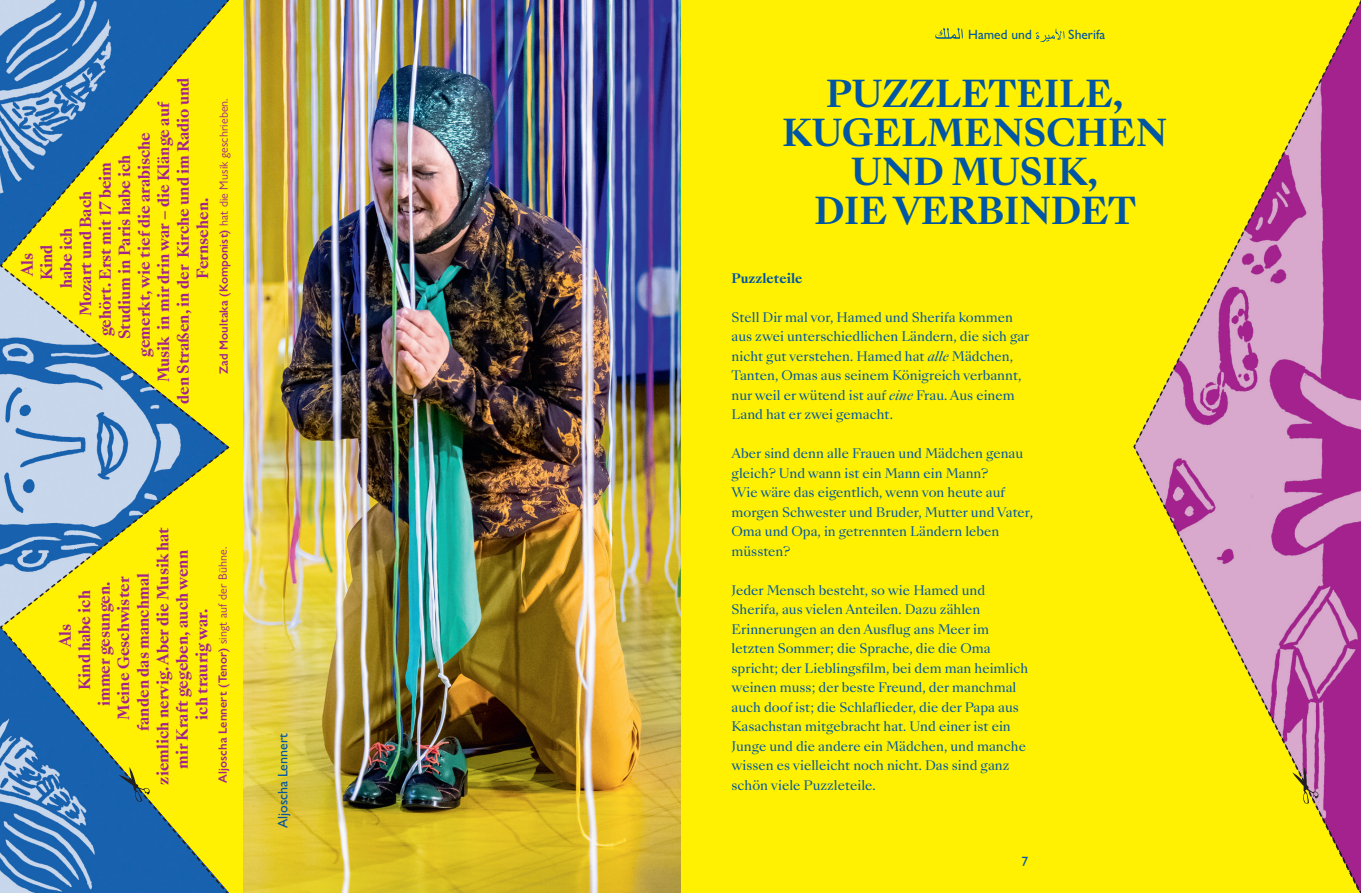
<style>
.page{position:relative;width:1361px;height:893px;background:#fff101}
.page>*{position:absolute;margin:0;border:0;box-sizing:border-box;transform-origin:0 0}
.t1{font:700 36px/39px "Sang Bleu Kingdom";color:#0156a3;text-align:center}
.t2{font:700 15px "Sang Bleu Kingdom";color:#a2238e}
.t3{font:500 13.8px "Gill Sans Nova";color:#0156a3}
.t4{font:500 13.5px "Gill Sans Nova";color:#0156a3}
.t5{font:12.75px/19.5px "Sang Bleu Kingdom";color:#0156a3}
.t6{font:700 12.75px "Sang Bleu Kingdom";color:#0156a3}
.t7{font:12px "Gill Sans Nova";letter-spacing:.01em;color:#a2238e}
.t8{font:600 12px "Gill Sans Nova";letter-spacing:.01em;color:#a2238e}
.s1{font-weight:600}
.s2{font-weight:400}
.s3{font-style:italic}
</style>
<div class="page">
<svg style="left:935px;top:28px;width:28px;height:11px"></svg>
<svg style="left:1035px;top:29px;width:29px;height:13px"></svg>
<img style="left:244px;top:0;width:436px;height:893px">
<svg style="left:1133px;top:0;width:228px;height:893px"></svg>
<svg style="left:1292px;top:767px;width:26px;height:38px"></svg>
<svg style="left:0;top:0;width:230px;height:893px"></svg>
<svg style="left:119px;top:767px;width:31px;height:36px"></svg>
<p class="t2" style="left:173px;top:404px;width:328px;rotate:-90deg">den Straßen, in der Kirche und im Radio und</p>
<p class="t2" style="left:153px;top:382px;width:282px;rotate:-90deg">Musik in mir drin war – die Klänge auf</p>
<p class="t2" style="left:134px;top:357px;width:227px;rotate:-90deg">gemerkt, wie tief die arabische</p>
<p class="t2" style="left:95px;top:336px;width:176px;rotate:-90deg">gehört. Erst mit 17 beim</p>
<p class="t2" style="left:114px;top:339px;width:186px;rotate:-90deg">Studium in Paris habe ich</p>
<p class="t2" style="left:75px;top:316px;width:127px;rotate:-90deg">Mozart und Bach</p>
<p class="t2" style="left:192px;top:279px;width:83px;rotate:-90deg">Fernsehen.</p>
<p class="t2" style="left:56px;top:288px;width:62px;rotate:-90deg">habe ich</p>
<p class="t2" style="left:17px;top:276px;width:25px;rotate:-90deg">Als</p>
<p class="t2" style="left:36px;top:280px;width:37px;rotate:-90deg">Kind</p>
<p class="t7" style="left:216px;top:374px;width:278px;rotate:-90deg"><span class="s1">Zad Moultaka (Komponist)</span> hat die Musik geschrieben.</p>
<p class="t2" style="left:152px;top:785px;width:259px;rotate:-90deg">ziemlich nervig. Aber die Musik hat</p>
<p class="t8" style="left:215px;top:782px;width:237px;rotate:-90deg">Aljoscha Lennert (Tenor) <span class="s2">singt auf der Bühne.</span></p>
<p class="t2" style="left:172px;top:769px;width:220px;rotate:-90deg">mir Kraft gegeben, auch wenn</p>
<p class="t2" style="left:74px;top:690px;width:101px;rotate:-90deg">Kind habe ich</p>
<p class="t2" style="left:94px;top:706px;width:126px;rotate:-90deg">immer gesungen.</p>
<p class="t2" style="left:113px;top:720px;width:144px;rotate:-90deg">Meine Geschwister</p>
<p class="t2" style="left:133px;top:731px;width:159px;rotate:-90deg">fanden das manchmal</p>
<p class="t2" style="left:191px;top:720px;width:113px;rotate:-90deg">ich traurig war.</p>
<p class="t2" style="left:55px;top:647px;width:25px;rotate:-90deg">Als</p>
<p class="t3" style="left:274px;top:828px;width:97px;rotate:-90deg">Aljoscha Lennert</p>
<p class="t4" style="left:968px;top:26px;width:65px">Hamed und</p>
<p class="t4" style="left:1068px;top:26px;width:39px">Sherifa</p>
<h1 class="t1" style="left:782px;top:76px;width:387px">PUZZLETEILE,<br>KUGELMENSCHEN<br>UND MUSIK,<br>DIE VERBINDET</h1>
<p class="t6" style="left:731px;top:269px;width:72px">Puzzleteile</p>
<p class="t5" style="left:731px;top:308px;width:299px">Stell Dir mal vor, Hamed und Sherifa kommen aus zwei unterschiedlichen Ländern, die sich gar nicht gut verstehen. Hamed hat <span class="s3">alle</span> Mädchen, Tanten, Omas aus seinem Königreich verbannt, nur weil er wütend ist auf <span class="s3">eine</span> Frau. Aus einem Land hat er zwei gemacht.</p>
<p class="t5" style="left:731px;top:444px;width:303px">Aber sind denn alle Frauen und Mädchen genau gleich? Und wann ist ein Mann ein Mann?<br>Wie wäre das eigentlich, wenn von heute auf morgen Schwester und Bruder, Mutter und Vater, Oma und Opa, in getrennten Ländern leben müssten?</p>
<p class="t5" style="left:731px;top:581px;width:298px">Jeder Mensch besteht, so wie Hamed und Sherifa, aus vielen Anteilen. Dazu zählen Erinnerungen an den Ausflug ans Meer im letzten Sommer; die Sprache, die die Oma spricht; der Lieblingsfilm, bei dem man heimlich weinen muss; der beste Freund, der manchmal auch doof ist; die Schlaflieder, die der Papa aus Kasachstan mitgebracht hat. Und einer ist ein Junge und die andere ein Mädchen, und manche wissen es vielleicht noch nicht. Das sind ganz schön viele Puzzleteile.</p>
<p class="t4" style="left:1021px;top:853px;width:8px">7</p>
</div>
